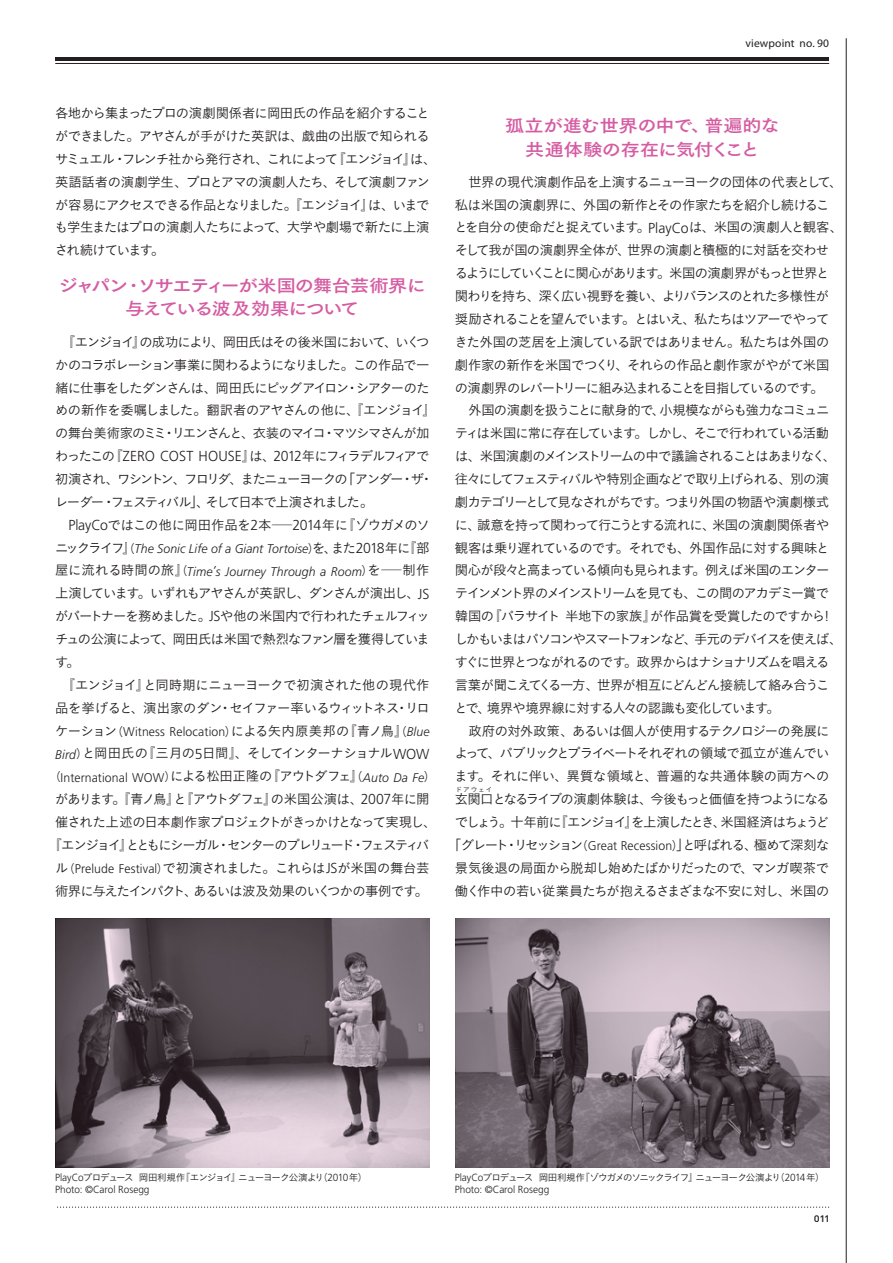
<style>
.page{position:relative;width:893px;height:1263px;background:#fff}
.page>*{position:absolute;margin:0;border:0;box-sizing:border-box;transform-origin:0 0}
.t1{font:17.25px/22.8px "Tsuku Go Pro B";letter-spacing:-.07em;color:#d55ca2;text-align:center;scale:1.11 1}
.t2{font:17.25px/24.8px "Tsuku Go Pro B";letter-spacing:-.01em;color:#d55ca2;text-align:center;scale:1.11 1}
.t3{font:13.35px/22.8px "Koburina Go Std N W3";letter-spacing:-.085em;color:#231f20}
.t4{font:13.35px/22.8px "Koburina Go Std N W3";letter-spacing:-.105em;color:#231f20}
.t5{font:13.35px "Koburina Go Std N W3";letter-spacing:-.04em;color:#231f20}
.t6{font:13.35px "Koburina Go Std N W3";letter-spacing:-.05em;color:#231f20}
.t7{font:13.35px "Koburina Go Std N W3";letter-spacing:-.045em;color:#231f20}
.t8{font:italic 300 12.6px/22.8px "Frutiger";letter-spacing:.01em;color:#231f20}
.t9{font:300 12.6px "Frutiger";letter-spacing:.005em;color:#231f20}
.t10{font:11.55px "Myriad Pro";letter-spacing:.01em;color:#231f20}
.t11{font:11.1px "DIN Medium Alternate";color:#231f20}
.t12{font:300 10.35px "Frutiger";color:#231f20}
.t13{font:9.6px "Koburina Go Std N W3";letter-spacing:-.11em;color:#231f20}
.t14{font:6.75px "Koburina Go Std N W3";letter-spacing:.135em;color:#231f20}
.s1{font-family:"Gothic BBB Pr 5";font-weight:500}
.s2{font-family:"Futo Go B101 Pr 5";font-weight:700}
.s3{font-family:"Frutiger";font-weight:300;font-size:14.4px}
.s4{font-family:"Koburina Go Std N W3";font-weight:400;font-style:normal;font-size:13.35px}
.s5{font-family:"Gothic BBB Pr 5";font-weight:500;font-style:normal;font-size:13.35px}
.s6{font-family:"Gothic BBB Pr 5";font-weight:500;font-style:normal;font-size:11.7px}
.s7{font-style:normal;font-size:14.4px}
.s8{font-size:12.9px}
.s9{font-family:"Gothic BBB Pr 5";font-weight:500;font-size:11.7px}
.s10{font-family:"Frutiger";font-weight:300;font-size:12.6px}
.s11{font-family:"Frutiger";font-weight:300;font-style:italic;font-size:12.6px}
.s12{font-family:"Koburina Go Std N W3";font-weight:400;font-size:13.35px}
.s13{font-family:"Gothic BBB Pr 5";font-weight:500;font-size:13.35px}
.s14{font-style:italic}
.s15{font-family:"Frutiger";font-weight:300;font-size:10.35px}
</style>
<div class="page">
<hr style="left:55px;top:58px;width:774px;height:3px;background:#231f20">
<hr style="left:55px;top:63px;width:774px;height:1px;background:#231f20">
<svg style="left:57px;top:1206px;width:772px;height:2px"></svg>
<hr style="left:846px;top:38px;width:1px;height:1225px;background:#231f20">
<img style="left:55px;top:918px;width:374px;height:250px">
<img style="left:455px;top:918px;width:374px;height:250px">
<p class="t3" style="left:55px;top:101px;width:383px">各地から集まったプロの演劇関係者に岡田氏の作品を紹介することができました<span class="s1">。</span>アヤさんが手がけた英訳は<span class="s1">、</span>戯曲の出版で知られるサミュエル<span class="s1">・</span>フレンチ社から発行され<span class="s1">、</span>これによって<span class="s1">『</span>エンジョイ<span class="s1">』</span>は<span class="s1">、</span>英語話者の演劇学生<span class="s1">、</span>プロとアマの演劇人たち<span class="s1">、</span>そして演劇ファンが容易にアクセスできる作品となりました<span class="s1">。『</span>エンジョイ<span class="s1">』</span>は<span class="s1">、</span>いまでも学生またはプロの演劇人たちによって<span class="s1">、</span>大学や劇場で新たに上演され続けています<span class="s1">。</span></p>
<p class="t1" style="left:59px;top:272px;width:332px">ジャパン<span class="s2">・</span>ソサエティーが米国の舞台芸術界に与えている波及効果について</p>
<p class="t4" style="left:55px;top:330px;width:383px;text-indent:7px"><span class="s1">『</span>エンジョイ<span class="s1">』</span>の成功により<span class="s1">、</span>岡田氏はその後米国において<span class="s1">、</span>いくつかのコラボレーション事業に関わるようになりました<span class="s1">。</span>この作品で一緒に仕事をしたダンさんは<span class="s1">、</span>岡田氏にピッグアイロン<span class="s1">・</span>シアターのための新作を委嘱しました<span class="s1">。</span>翻訳者のアヤさんの他に<span class="s1">、『</span>エンジョイ<span class="s1">』</span>の舞台美術家のミミ<span class="s1">・</span>リエンさんと<span class="s1">、</span>衣装のマイコ<span class="s1">・</span>マツシマさんが加わったこの<span class="s1">『</span><span class="s3">ZERO COST HOUSE</span><span class="s1">』</span>は<span class="s1">、</span><span class="s3">2012</span>年にフィラデルフィアで初演され<span class="s1">、</span>ワシントン<span class="s1">、</span>フロリダ<span class="s1">、</span>またニューヨークの<span class="s1">「</span>アンダー<span class="s1">・</span>ザ<span class="s1">・</span>レーダー<span class="s1">・</span>フェスティバル<span class="s1">」、</span>そして日本で上演されました<span class="s1">。</span></p>
<p class="t5" style="left:69px;top:515px;width:363px"><span class="s3">PlayCo</span>ではこの他に岡田作品を<span class="s3">2</span>本─<span class="s3">2014</span>年に<span class="s1">『</span>ゾウガメのソ</p>
<p class="t8" style="left:55px;top:537px;width:376px"><span class="s4">ニックライフ</span><span class="s5">』</span><span class="s6">（</span>The Sonic Life of a Giant Tortoise<span class="s6">）</span><span class="s4">を</span><span class="s5">、</span><span class="s4">また</span><span class="s7">2018</span><span class="s4">年に</span><span class="s5">『</span><span class="s4">部屋に流れる時間の旅</span><span class="s5">』</span><span class="s6">（</span>Time<span class="s8">’</span>s Journey Through a Room<span class="s6">）</span><span class="s4">を─制作</span></p>
<p class="t3" style="left:55px;top:582px;width:376px">上演しています<span class="s1">。</span>いずれもアヤさんが英訳し<span class="s1">、</span>ダンさんが演出し<span class="s1">、</span><span class="s3">JS</span></p>
<p class="t3" style="left:55px;top:605px;width:376px">がパートナーを務めました<span class="s1">。</span><span class="s3">JS</span>や他の米国内で行われたチェルフィッ</p>
<p class="t3" style="left:55px;top:627px;width:376px">チュの公演によって<span class="s1">、</span>岡田氏は米国で熱烈なファン層を獲得していま</p>
<p class="t3" style="left:55px;top:650px;width:26px">す<span class="s1">。</span></p>
<p class="t5" style="left:62px;top:675px;width:369px"><span class="s1">『</span>エンジョイ<span class="s1">』</span>と同時期にニューヨークで初演された他の現代作</p>
<p class="t7" style="left:55px;top:697px;width:376px">品を挙げると<span class="s1">、</span>演出家のダン<span class="s1">・</span>セイファー率いるウィットネス<span class="s1">・</span>リロ</p>
<p class="t6" style="left:55px;top:720px;width:376px">ケーション<span class="s9">（</span><span class="s10">Witness Relocation</span><span class="s9">）</span>による矢内原美邦の<span class="s1">『</span>青ノ鳥<span class="s1">』</span><span class="s9">（</span><span class="s11">Blue</span></p>
<p class="t3" style="left:55px;top:742px;width:376px"><span class="s11">Bird</span><span class="s9">）</span>と岡田氏の<span class="s1">『</span>三月の<span class="s3">5</span>日間<span class="s1">』、</span>そしてインターナショナル<span class="s3">WOW</span></p>
<p class="t9" style="left:49px;top:770px;width:388px"><span class="s9">（</span>International WOW<span class="s9">）</span><span class="s12">による松田正隆の</span><span class="s13">『</span><span class="s12">アウトダフェ</span><span class="s13">』</span><span class="s9">（</span><span class="s14">Auto Da Fe</span><span class="s9">）</span></p>
<p class="t3" style="left:48px;top:787px;width:390px;text-align:center">があります<span class="s1">。『</span>青ノ鳥<span class="s1">』</span>と<span class="s1">『</span>アウトダフェ<span class="s1">』</span>の米国公演は<span class="s1">、</span><span class="s3">2007</span>年に開催された上述の日本劇作家プロジェクトがきっかけとなって実現し<span class="s1">、『</span>エンジョイ<span class="s1">』</span>とともにシーガル<span class="s1">・</span>センターのプレリュード<span class="s1">・</span>フェスティバル<span class="s9">（</span><span class="s10">Prelude Festival</span><span class="s9">）</span>で初演されました<span class="s1">。</span>これらは<span class="s3">JS</span>が米国の舞台芸術界に与えたインパクト<span class="s1">、</span>あるいは波及効果のいくつかの事例です<span class="s1">。</span></p>
<p class="t10" style="left:746px;top:36px;width:85px">viewpoint no. 90</p>
<p class="t2" style="left:505px;top:111px;width:249px">孤立が進む世界の中で<span class="s2">、</span>普遍的な共通体験の存在に気付くこと</p>
<p class="t3" style="left:454px;top:170px;width:390px">　世界の現代演劇作品を上演するニューヨークの団体の代表として<span class="s1">、</span>私は米国の演劇界に<span class="s1">、</span>外国の新作とその作家たちを紹介し続けることを自分の使命だと捉えています<span class="s1">。</span><span class="s3">PlayCo</span>は<span class="s1">、</span>米国の演劇人と観客<span class="s1">、</span>そして我が国の演劇界全体が<span class="s1">、</span>世界の演劇と積極的に対話を交わせるようにしていくことに関心があります<span class="s1">。</span>米国の演劇界がもっと世界と関わりを持ち<span class="s1">、</span>深く広い視野を養い<span class="s1">、</span>よりバランスのとれた多様性が奨励されることを望んでいます<span class="s1">。</span>とはいえ<span class="s1">、</span>私たちはツアーでやってきた外国の芝居を上演している訳ではありません<span class="s1">。</span>私たちは外国の劇作家の新作を米国でつくり<span class="s1">、</span>それらの作品と劇作家がやがて米国の演劇界のレパートリーに組み込まれることを目指しているのです<span class="s1">。<br></span>　外国の演劇を扱うことに献身的で<span class="s1">、</span>小規模ながらも強力なコミュニティは米国に常に存在しています<span class="s1">。</span>しかし<span class="s1">、</span>そこで行われている活動は<span class="s1">、</span>米国演劇のメインストリームの中で議論されることはあまりなく<span class="s1">、</span>往々にしてフェスティバルや特別企画などで取り上げられる<span class="s1">、</span>別の演劇カテゴリーとして見なされがちです<span class="s1">。</span>つまり外国の物語や演劇様式に<span class="s1">、</span>誠意を持って関わって行こうとする流れに<span class="s1">、</span>米国の演劇関係者や観客は乗り遅れているのです<span class="s1">。</span>それでも<span class="s1">、</span>外国作品に対する興味と関心が段々と高まっている傾向も見られます<span class="s1">。</span>例えば米国のエンターテインメント界のメインストリームを見ても<span class="s1">、</span>この間のアカデミー賞で韓国の<span class="s1">『</span>パラサイト半地下の家族<span class="s1">』</span>が作品賞を受賞したのですから<span class="s3">!</span>しかもいまはパソコンやスマートフォンなど<span class="s1">、</span>手元のデバイスを使えば<span class="s1">、</span>すぐに世界とつながれるのです<span class="s1">。</span>政界からはナショナリズムを唱える言葉が聞こえてくる一方<span class="s1">、</span>世界が相互にどんどん接続して絡み合うことで<span class="s1">、</span>境界や境界線に対する人々の認識も変化しています<span class="s1">。<br></span>　政府の対外政策<span class="s1">、</span>あるいは個人が使用するテクノロジーの発展によって<span class="s1">、</span>パブリックとプライベートそれぞれの領域で孤立が進んでいます<span class="s1">。</span>それに伴い<span class="s1">、</span>異質な領域と<span class="s1">、</span>普遍的な共通体験の両方への玄関口となるライブの演劇体験は<span class="s1">、</span>今後もっと価値を持つようになる</p>
<p class="t14" style="left:455px;top:784px;width:39px">ドアウェイ</p>
<p class="t3" style="left:448px;top:810px;width:383px;text-align:center">でしょう<span class="s1">。</span>十年前に<span class="s1">『</span>エンジョイ<span class="s1">』</span>を上演したとき<span class="s1">、</span>米国経済はちょうど<span class="s1">「</span>グレート<span class="s1">・</span>リセッション<span class="s9">（</span><span class="s10">Great Recession</span><span class="s9">）</span><span class="s1">」</span>と呼ばれる<span class="s1">、</span>極めて深刻な景気後退の局面から脱却し始めたばかりだったので<span class="s1">、</span>マンガ喫茶で働く作中の若い従業員たちが抱えるさまざまな不安に対し<span class="s1">、</span>米国の</p>
<p class="t13" style="left:55px;top:1170px;width:314px"><span class="s15">PlayCo</span>プロデュース 岡田利規作<span class="s1">『</span>エンジョイ<span class="s1">』</span>ニューヨーク公演より<span class="s1">（</span><span class="s15">2010</span>年<span class="s1">）</span></p>
<p class="t12" style="left:55px;top:1183px;width:96px">Photo: ©Carol Rosegg</p>
<p class="t13" style="left:455px;top:1170px;width:371px"><span class="s15">PlayCo</span>プロデュース 岡田利規作<span class="s1">『</span>ゾウガメのソニックライフ<span class="s1">』</span>ニューヨーク公演より<span class="s1">（</span><span class="s15">2014</span> 年<span class="s1">）</span></p>
<p class="t12" style="left:455px;top:1183px;width:96px">Photo: ©Carol Rosegg</p>
<p class="t11" style="left:814px;top:1211px;width:17px">011</p>
</div>
